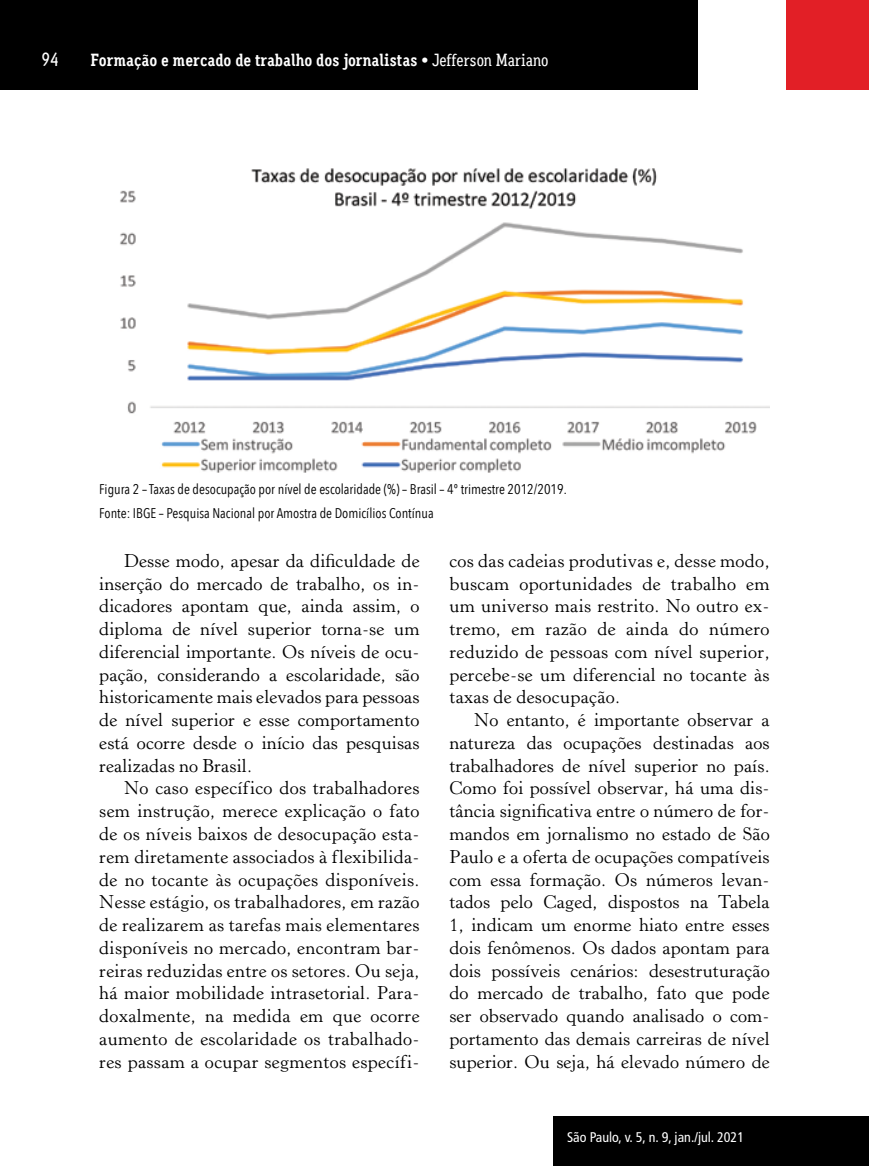
<style>
.page{position:relative;width:869px;height:1166px;background:#fff}
.page>*{position:absolute;margin:0;border:0;box-sizing:border-box;transform-origin:0 0}
.t1{font:500 19.25px "Aaux Office";color:#fff}
.t2{font:18.38px/22.8px "Horley Old Style";letter-spacing:.015em;color:#000;text-align:justify}
.t3{font:700 17.5px "Aaux Office";color:#fff}
.t4{font:14px/24.2px "Avenir Next Condensed";color:#000}
.t5{font:condensed 14px "Frutiger LT Std";color:#fff}
.s1{font-weight:500}
</style>
<div class="page">
<div style="left:785px;top:0;width:83px;height:90px;background:#e21f26"></div>
<div style="left:0;top:0;width:697px;height:89px;background:#000"></div>
<div style="left:553px;top:1116px;width:314px;height:50px;background:#000"></div>
<img style="left:120px;top:168px;width:649px;height:304px">
<p class="t1" style="left:42px;top:48px;width:19px">94</p>
<p class="t3" style="left:91px;top:49px;width:459px">Formação e mercado de trabalho dos jornalistas <span class="s1">• Jefferson Mariano</span></p>
<p class="t4" style="left:99px;top:477px;width:469px">Figura 2 – Taxas de desocupação por nível de escolaridade (%) – Brasil – 4º trimestre 2012/2019.<br>Fonte: IBGE – Pesquisa Nacional por Amostra de Domicílios Contínua</p>
<p class="t2" style="left:449px;top:550px;width:321px">cos das cadeias produtivas e, desse modo, buscam oportunidades de trabalho em um universo mais restrito. No outro ex&shy;tremo, em razão de ainda do número reduzido de pessoas com nível superior, percebe-se um diferencial no tocante às taxas de desocupação.</p>
<p class="t2" style="left:449px;top:709px;width:322px;text-indent:25px">No entanto, é importante observar a natureza das ocupações destinadas aos trabalhadores de nível superior no país.<br>Como foi possível observar, há uma dis&shy;tância significativa entre o número de for&shy;mandos em jornalismo no estado de São Paulo e a oferta de ocupações compatíveis com essa formação. Os números levan&shy;tados pelo Caged, dispostos na Tabela 1, indicam um enorme hiato entre esses dois fenômenos. Os dados apontam para dois possíveis cenários: desestruturação do mercado de trabalho, fato que pode ser observado quando analisado o com&shy;portamento das demais carreiras de nível superior. Ou seja, há elevado número de</p>
<p class="t2" style="left:99px;top:550px;width:322px;text-indent:25px">Desse modo, apesar da dificuldade de inserção do mercado de trabalho, os in&shy;dicadores apontam que, ainda assim, o diploma de nível superior torna-se um diferencial importante. Os níveis de ocu&shy;pação, considerando a escolaridade, são historicamente mais elevados para pessoas de nível superior e esse comportamento está ocorre desde o início das pesquisas realizadas no Brasil.</p>
<p class="t2" style="left:99px;top:777px;width:322px;text-indent:25px">No caso específico dos trabalhadores sem instrução, merece explicação o fato de os níveis baixos de desocupação esta&shy;rem diretamente associados à flexibilida&shy;de no tocante às ocupações disponíveis.<br>Nesse estágio, os trabalhadores, em razão de realizarem as tarefas mais elementares disponíveis no mercado, encontram bar&shy;reiras reduzidas entre os setores. Ou seja, há maior mobilidade intrasetorial. Para&shy;doxalmente, na medida em que ocorre aumento de escolaridade os trabalhado&shy;res passam a ocupar segmentos específi-</p>
<p class="t5" style="left:567px;top:1129px;width:178px">São Paulo, v. 5, n. 9, jan./jul. 2021</p>
</div>
